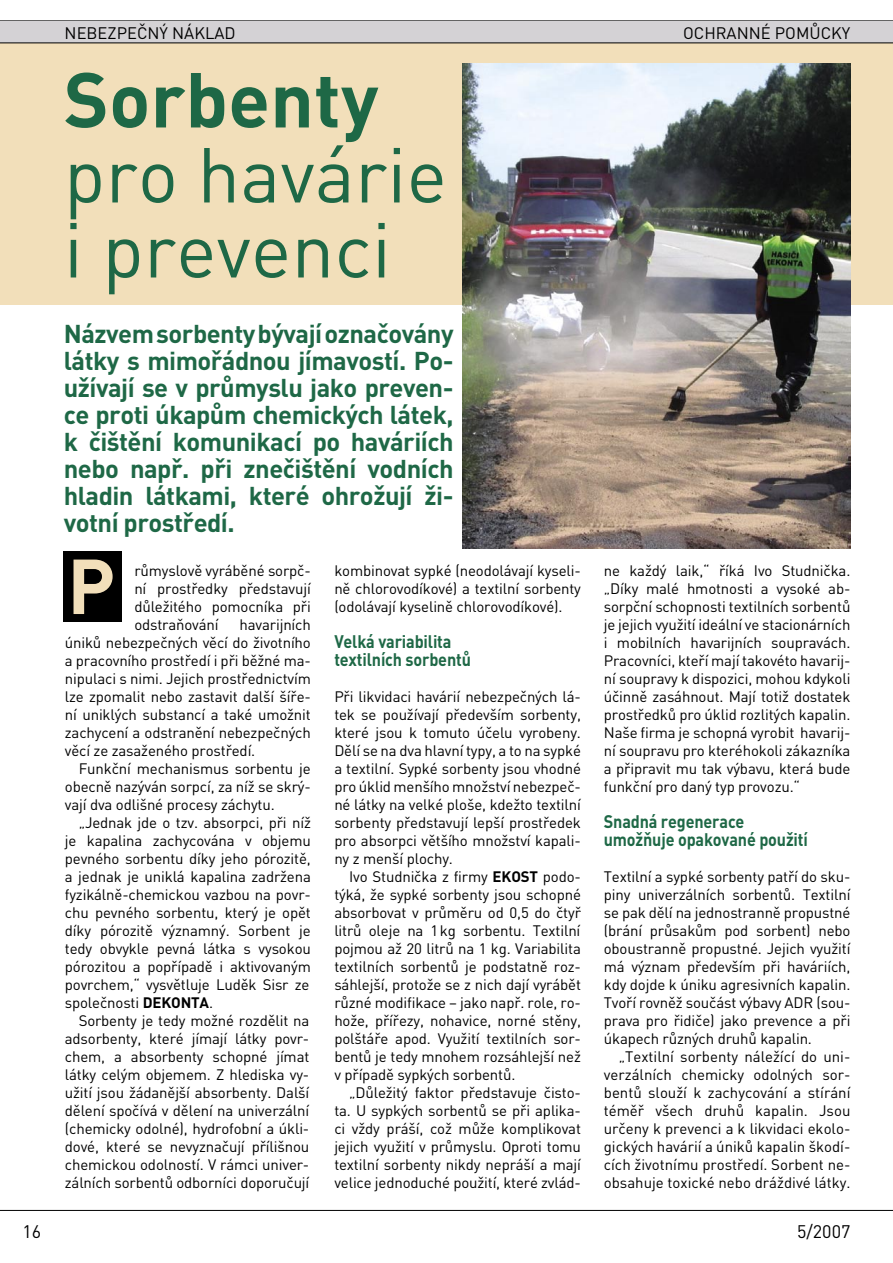
<style>
.page{position:relative;width:893px;height:1263px;background:#fff}
.page>*{position:absolute;margin:0;border:0;box-sizing:border-box;transform-origin:0 0}
.t1{font:76.5px "DINCE";color:#1e6846}
.t2{font:700 76.5px "DINCE";color:#1e6846}
.t3{font:700 76.5px "DINCE";color:#f2dfba}
.t4{font:700 25.5px/27px "DINCE";letter-spacing:-.02em;color:#1e6846;text-align:justify}
.Text1{font:700 18px "DINCE";letter-spacing:-.01em;color:#1e6846;scale:.9 1}
.t5{font:18px "DINCE";color:#000}
.t6{font:16.5px "DINCE";color:#000}
.t7{font:15px/18px "DINCE";letter-spacing:-.01em;color:#000;text-align:justify}
.s1{font-weight:700}
</style>
<div class="page">
<hr style="left:0;top:1210px;width:893px;height:1px;background:#000">
<div style="left:0;top:42px;width:893px;height:263px;background:#f2dfba"></div>
<div style="left:0;top:21px;width:893px;height:22px;background:#d4d2d5"></div>
<hr style="left:0;top:43px;width:893px;height:1px;background:#000">
<img style="left:462px;top:64px;width:388px;height:485px">
<div style="left:64px;top:552px;width:58px;height:70px;background:#000"></div>
<p class="t6" style="left:65px;top:22px;width:173px">NEBEZPEČNÝ NÁKLAD</p>
<p class="t6" style="left:683px;top:22px;width:169px">OCHRANNÉ POMŮCKY</p>
<p class="t2" style="left:64px;top:49px;width:316px">Sorbenty</p>
<p class="t1" style="left:64px;top:127px;width:385px">pro havárie</p>
<p class="t1" style="left:64px;top:202px;width:329px">i prevenci</p>
<p class="t4" style="left:64px;top:319px;width:391px">Názvem sorbenty bývají označovány látky s mimořádnou jímavostí. Po&shy;užívají se v průmyslu jako preven&shy;ce proti úkapům chemických látek, k čištění komunikací po haváriích nebo např. při znečištění vodních hladin látkami, které ohrožují ži&shy;votní prostředí.</p>
<p class="t7" style="left:134px;top:561px;width:178px">růmyslově vyráběné sorpč&shy;ní prostředky představují důležitého pomocníka při odstraňování</p>
<p class="t3" style="left:67px;top:536px;width:50px">P</p>
<p class="t7" style="left:334px;top:561px;width:248px">kombinovat sypké (neodolávají kyseli&shy;ně chlorovodíkové) a textilní sorbenty (odolávají kyselině chlorovodíkové).</p>
<p class="Text1" style="left:334px;top:630px;width:132px">Velká variabilita</p>
<p class="Text1" style="left:334px;top:648px;width:153px">textilních sorbentů</p>
<p class="t7" style="left:334px;top:687px;width:248px">Při likvidaci havárií nebezpečných lá&shy;tek se používají především sorbenty, které jsou k tomuto účelu vyrobeny.<br>Dělí se na dva hlavní typy, a to na sypké a textilní. Sypké sorbenty jsou vhodné pro úklid menšího množství nebezpeč&shy;né látky na velké ploše, kdežto textilní sorbenty představují lepší prostředek pro absorpci většího množství kapali&shy;ny z menší plochy.</p>
<p class="t7" style="left:334px;top:867px;width:248px;text-indent:15px">Ivo Studnička z firmy <span class="s1">EKOST</span> podo&shy;týká, že sypké sorbenty jsou schopné absorbovat v průměru od 0,5 do čtyř litrů oleje na 1 kg sorbentu. Textilní pojmou až 20 litrů na 1 kg. Variabilita textilních sorbentů je podstatně roz&shy;sáhlejší, protože se z nich dají vyrábět různé modifikace – jako např. role, ro&shy;hože, přířezy, nohavice, norné stěny, polštáře apod. Využití textilních sor&shy;bentů je tedy mnohem rozsáhlejší než v případě sypkých sorbentů.</p>
<p class="t7" style="left:334px;top:1083px;width:248px;text-indent:15px">„Důležitý faktor představuje čisto&shy;ta. U sypkých sorbentů se při aplika&shy;ci vždy práší, což může komplikovat jejich využití v průmyslu. Oproti tomu textilní sorbenty nikdy nepráší a mají velice jednoduché použití, které zvlád-</p>
<p class="t7" style="left:604px;top:561px;width:248px">ne každý laik,“ říká Ivo Studnička. „Díky malé hmotnosti a vysoké ab&shy;sorpční schopnosti textilních sorbentů je jejich využití ideální ve stacionárních i mobilních havarijních soupravách.<br>Pracovníci, kteří mají takovéto havarij&shy;ní soupravy k dispozici, mohou kdykoli účinně zasáhnout. Mají totiž dostatek prostředků pro úklid rozlitých kapalin.<br>Naše firma je schopná vyrobit havarij&shy;ní soupravu pro kteréhokoli zákazníka a připravit mu tak výbavu, která bude funkční pro daný typ provozu.“</p>
<p class="Text1" style="left:604px;top:810px;width:158px">Snadná regenerace</p>
<p class="Text1" style="left:604px;top:828px;width:228px">umožňuje opakované použití</p>
<p class="t7" style="left:604px;top:867px;width:248px">Textilní a sypké sorbenty patří do sku&shy;piny univerzálních sorbentů. Textilní se pak dělí na jednostranně propustné (brání průsakům pod sorbent) nebo oboustranně propustné. Jejich využití má význam především při haváriích, kdy dojde k úniku agresivních kapalin.<br>Tvoří rovněž součást výbavy ADR (sou&shy;prava pro řidiče) jako prevence a při úkapech různých druhů kapalin.</p>
<p class="t7" style="left:604px;top:1047px;width:248px;text-indent:15px">„Textilní sorbenty náležící do uni&shy;verzálních chemicky odolných sor&shy;bentů slouží k zachycování a stírání téměř všech druhů kapalin. Jsou určeny k prevenci a k likvidaci ekolo&shy;gických havárií a úniků kapalin škodí&shy;cích životnímu prostředí. Sorbent ne&shy;obsahuje toxické nebo dráždivé látky.</p>
<p class="t7" style="left:65px;top:615px;width:248px;text-indent:175px">havarijních úniků nebezpečných věcí do životního a pracovního prostředí i při běžné ma&shy;nipulaci s nimi. Jejich prostřednictvím lze zpomalit nebo zastavit další šíře&shy;ní uniklých substancí a také umožnit zachycení a odstranění nebezpečných věcí ze zasaženého prostředí.</p>
<p class="t7" style="left:65px;top:759px;width:248px;text-indent:14px">Funkční mechanismus sorbentu je obecně nazýván sorpcí, za níž se skrý&shy;vají dva odlišné procesy záchytu.</p>
<p class="t7" style="left:65px;top:813px;width:248px;text-indent:14px">„Jednak jde o tzv. absorpci, při níž je kapalina zachycována v objemu pevného sorbentu díky jeho pórozitě, a jednak je uniklá kapalina zadržena fyzikálně-chemickou vazbou na povr&shy;chu pevného sorbentu, který je opět díky pórozitě významný. Sorbent je tedy obvykle pevná látka s vysokou pórozitou a popřípadě i aktivovaným povrchem,“ vysvětluje Luděk Sisr ze společnosti <span class="s1">DEKONTA</span>.</p>
<p class="t7" style="left:65px;top:1011px;width:246px;text-indent:14px">Sorbenty je tedy možné rozdělit na adsorbenty, které jímají látky povr&shy;chem, a absorbenty schopné jímat látky celým objemem. Z hlediska vy&shy;užití jsou žádanější absorbenty. Další dělení spočívá v dělení na univerzální (chemicky odolné), hydrofobní a úkli&shy;dové, které se nevyznačují přílišnou chemickou odolností. V rámci univer&shy;zálních sorbentů odborníci doporučují</p>
<p class="t5" style="left:22px;top:1220px;width:20px">16</p>
<p class="t5" style="left:797px;top:1220px;width:55px">5/2007</p>
</div>
